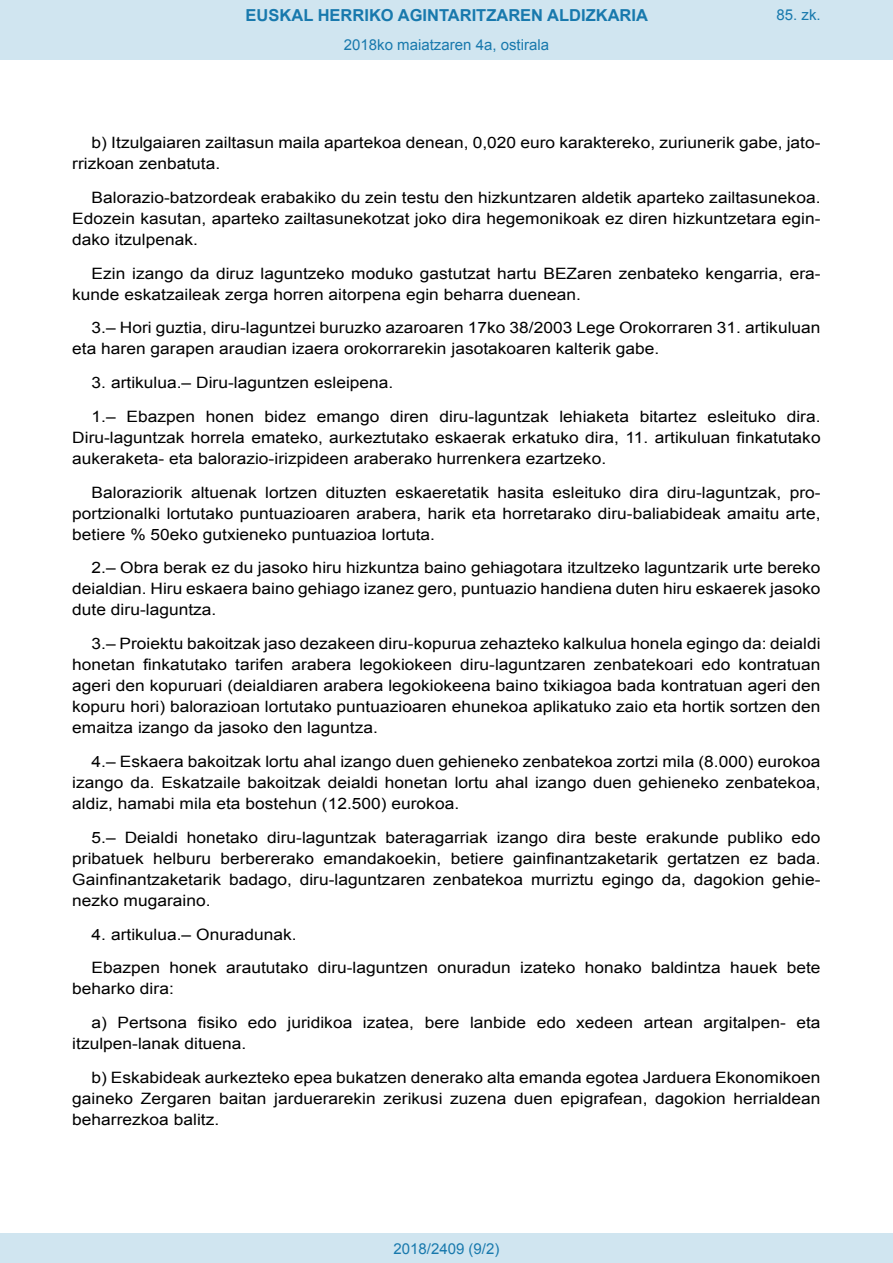
<style>
.page{position:relative;width:893px;height:1263px;background:#fff}
.page>*{position:absolute;margin:0;border:0;box-sizing:border-box;transform-origin:0 0}
.t1{font:700 16.5px "Arial";color:#1879ad}
.BOPVDetalle{font:15.6px/21px "Arial";color:#000;text-align:justify;scale:1.11 1}
.Paginacion_Centro{font:15px "Arial";color:#1879ad}
</style>
<div class="page">
<div style="left:0;top:0;width:893px;height:60px;background:#d0e5f0"></div>
<div style="left:0;top:1233px;width:893px;height:30px;background:#d0e5f0"></div>
<p class="t1" style="left:246px;top:4px;width:404px">EUSKAL HERRIKO AGINTARITZAREN ALDIZKARIA</p>
<p class="Paginacion_Centro" style="left:344px;top:35px;width:207px">2018ko maiatzaren 4a, ostirala</p>
<p class="Paginacion_Centro" style="left:776px;top:5px;width:46px">85. zk.</p>
<p class="BOPVDetalle" style="left:72px;top:132px;width:676px;text-indent:19px">b) Itzulgaiaren zailtasun maila apartekoa denean, 0,020 euro karaktereko, zuriunerik gabe, jato&shy;rrizkoan zenbatuta.</p>
<p class="BOPVDetalle" style="left:72px;top:187px;width:676px;text-indent:19px">Balorazio-batzordeak erabakiko du zein testu den hizkuntzaren aldetik aparteko zailtasunekoa.<br>Edozein kasutan, aparteko zailtasunekotzat joko dira hegemonikoak ez diren hizkuntzetara egin&shy;dako itzulpenak.</p>
<p class="BOPVDetalle" style="left:72px;top:263px;width:676px;text-indent:19px">Ezin izango da diruz laguntzeko moduko gastutzat hartu BEZaren zenbateko kengarria, era&shy;kunde eskatzaileak zerga horren aitorpena egin beharra duenean.</p>
<p class="BOPVDetalle" style="left:72px;top:318px;width:676px;text-indent:19px">3.– Hori guztia, diru-laguntzei buruzko azaroaren 17ko 38/2003 Lege Orokorraren 31. artikuluan eta haren garapen araudian izaera orokorrarekin jasotakoaren kalterik gabe.</p>
<p class="BOPVDetalle" style="left:92px;top:372px;width:273px">3. artikulua.– Diru-laguntzen esleipena.</p>
<p class="BOPVDetalle" style="left:72px;top:406px;width:676px;text-indent:19px">1.– Ebazpen honen bidez emango diren diru-laguntzak lehiaketa bitartez esleituko dira.<br>Diru-laguntzak horrela emateko, aurkeztutako eskaerak erkatuko dira, 11. artikuluan finkatutako aukeraketa- eta balorazio-irizpideen araberako hurrenkera ezartzeko.</p>
<p class="BOPVDetalle" style="left:72px;top:482px;width:676px;text-indent:19px">Baloraziorik altuenak lortzen dituzten eskaeretatik hasita esleituko dira diru-laguntzak, pro&shy;portzionalki lortutako puntuazioaren arabera, harik eta horretarako diru-baliabideak amaitu arte, betiere % 50eko gutxieneko puntuazioa lortuta.</p>
<p class="BOPVDetalle" style="left:72px;top:558px;width:676px;text-indent:19px">2.– Obra berak ez du jasoko hiru hizkuntza baino gehiagotara itzultzeko laguntzarik urte bereko deialdian. Hiru eskaera baino gehiago izanez gero, puntuazio handiena duten hiru eskaerek jasoko dute diru-laguntza.</p>
<p class="BOPVDetalle" style="left:72px;top:633px;width:676px;text-indent:19px">3.– Proiektu bakoitzak jaso dezakeen diru-kopurua zehazteko kalkulua honela egingo da: deialdi honetan finkatutako tarifen arabera legokiokeen diru-laguntzaren zenbatekoari edo kontratuan ageri den kopuruari (deialdiaren arabera legokiokeena baino txikiagoa bada kontratuan ageri den kopuru hori) balorazioan lortutako puntuazioaren ehunekoa aplikatuko zaio eta hortik sortzen den emaitza izango da jasoko den laguntza.</p>
<p class="BOPVDetalle" style="left:72px;top:751px;width:676px;text-indent:19px">4.– Eskaera bakoitzak lortu ahal izango duen gehieneko zenbatekoa zortzi mila (8.000) eurokoa izango da. Eskatzaile bakoitzak deialdi honetan lortu ahal izango duen gehieneko zenbatekoa, aldiz, hamabi mila eta bostehun (12.500) eurokoa.</p>
<p class="BOPVDetalle" style="left:72px;top:827px;width:676px;text-indent:19px">5.– Deialdi honetako diru-laguntzak bateragarriak izango dira beste erakunde publiko edo pribatuek helburu berbererako emandakoekin, betiere gainfinantzaketarik gertatzen ez bada.<br>Gainfinantzaketarik badago, diru-laguntzaren zenbatekoa murriztu egingo da, dagokion gehie&shy;nezko mugaraino.</p>
<p class="BOPVDetalle" style="left:92px;top:924px;width:186px">4. artikulua.– Onuradunak.</p>
<p class="BOPVDetalle" style="left:72px;top:957px;width:676px;text-indent:19px">Ebazpen honek araututako diru-laguntzen onuradun izateko honako baldintza hauek bete beharko dira:</p>
<p class="BOPVDetalle" style="left:72px;top:1012px;width:676px;text-indent:19px">a) Pertsona fisiko edo juridikoa izatea, bere lanbide edo xedeen artean argitalpen- eta itzulpen-lanak dituena.</p>
<p class="BOPVDetalle" style="left:72px;top:1067px;width:676px;text-indent:19px">b) Eskabideak aurkezteko epea bukatzen denerako alta emanda egotea Jarduera Ekonomikoen gaineko Zergaren baitan jarduerarekin zerikusi zuzena duen epigrafean, dagokion herrialdean beharrezkoa balitz.</p>
<p class="Paginacion_Centro" style="left:393px;top:1238px;width:107px">2018/2409 (9/2)</p>
</div>
